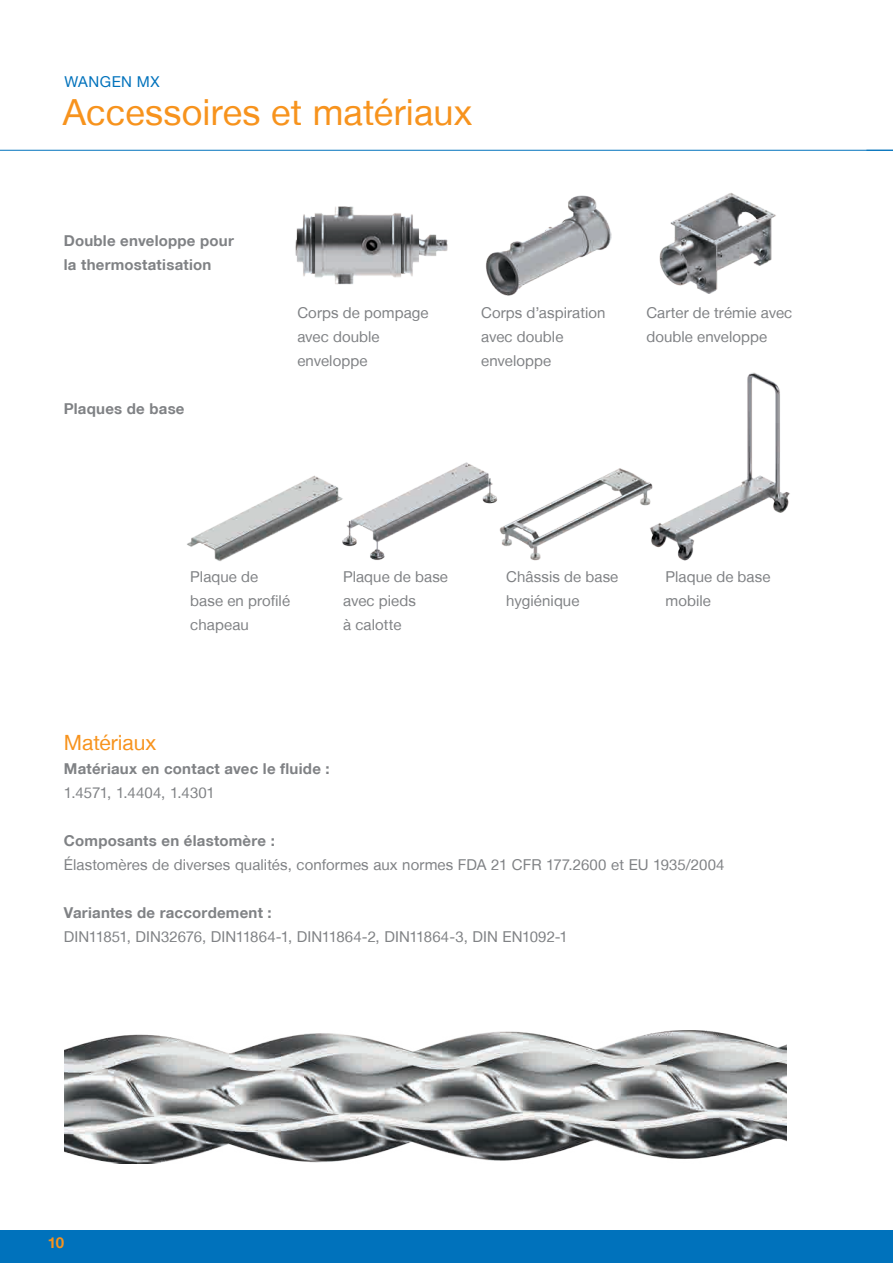
<style>
.page{position:relative;width:893px;height:1263px;background:#fff}
.page>*{position:absolute;margin:0;border:0;box-sizing:border-box;transform-origin:0 0}
.t1{font:36px "Helvetica Neue LT";letter-spacing:.005em;color:#f7931d}
.t2{font:21px "Helvetica Neue LT";letter-spacing:-.005em;color:#f7931d}
.t3{font:15px/24px "Helvetica Neue LT";letter-spacing:.005em;color:#808285}
.t4{font:700 15px/24px "Helvetica Neue LT";letter-spacing:.015em;color:#808285}
.t5{font:15px "Helvetica Neue LT";letter-spacing:.03em;color:#0072bc}
.t6{font:700 15px "Helvetica Neue LT";color:#f7931d}
</style>
<div class="page">
<hr style="left:0;top:150px;width:893px;height:1px;background:#0072bc">
<div style="left:0;top:1230px;width:893px;height:33px;background:#0072bc"></div>
<svg style="left:866px;top:150px;width:27px;height:1px"></svg>
<img style="left:295px;top:206px;width:153px;height:79px">
<img style="left:187px;top:475px;width:154px;height:86px">
<img style="left:485px;top:195px;width:127px;height:101px">
<img style="left:341px;top:462px;width:154px;height:98px">
<img style="left:659px;top:193px;width:117px;height:101px">
<img style="left:652px;top:372px;width:138px;height:189px">
<img style="left:495px;top:468px;width:157px;height:93px">
<img style="left:64px;top:1031px;width:722px;height:132px">
<p class="t5" style="left:65px;top:73px;width:97px">WANGEN MX</p>
<h1 class="t1" style="left:63px;top:91px;width:411px">Accessoires et matériaux</h1>
<p class="t4" style="left:64px;top:228px;width:172px">Double enveloppe pour la thermostatisation</p>
<p class="t4" style="left:64px;top:396px;width:122px">Plaques de base</p>
<p class="t3" style="left:297px;top:300px;width:133px">Corps de pompage avec double enveloppe</p>
<p class="t3" style="left:481px;top:300px;width:126px">Corps d’aspiration avec double enveloppe</p>
<p class="t3" style="left:646px;top:300px;width:147px">Carter de trémie avec double enveloppe</p>
<p class="t3" style="left:190px;top:564px;width:101px">Plaque de base en profilé chapeau</p>
<p class="t3" style="left:343px;top:564px;width:106px">Plaque de base avec pieds<br>à calotte</p>
<p class="t3" style="left:506px;top:564px;width:114px">Châssis de base hygiénique</p>
<p class="t3" style="left:665px;top:564px;width:106px">Plaque de base mobile</p>
<h2 class="t2" style="left:64px;top:730px;width:94px">Matériaux</h2>
<p class="t4" style="left:64px;top:756px;width:267px">Matériaux en contact avec le fluide :</p>
<p class="t3" style="left:64px;top:780px;width:153px">1.4571, 1.4404, 1.4301</p>
<p class="t4" style="left:64px;top:828px;width:212px">Composants en élastomère :</p>
<p class="t3" style="left:64px;top:852px;width:662px">Élastomères de diverses qualités, conformes aux normes FDA 21 CFR 177.2600 et EU 1935/2004</p>
<p class="t4" style="left:64px;top:900px;width:209px">Variantes de raccordement :</p>
<p class="t3" style="left:64px;top:924px;width:505px">DIN11851, DIN32676, DIN11864-1, DIN11864-2, DIN11864-3, DIN EN1092-1</p>
<p class="t6" style="left:48px;top:1233px;width:18px">10</p>
</div>
